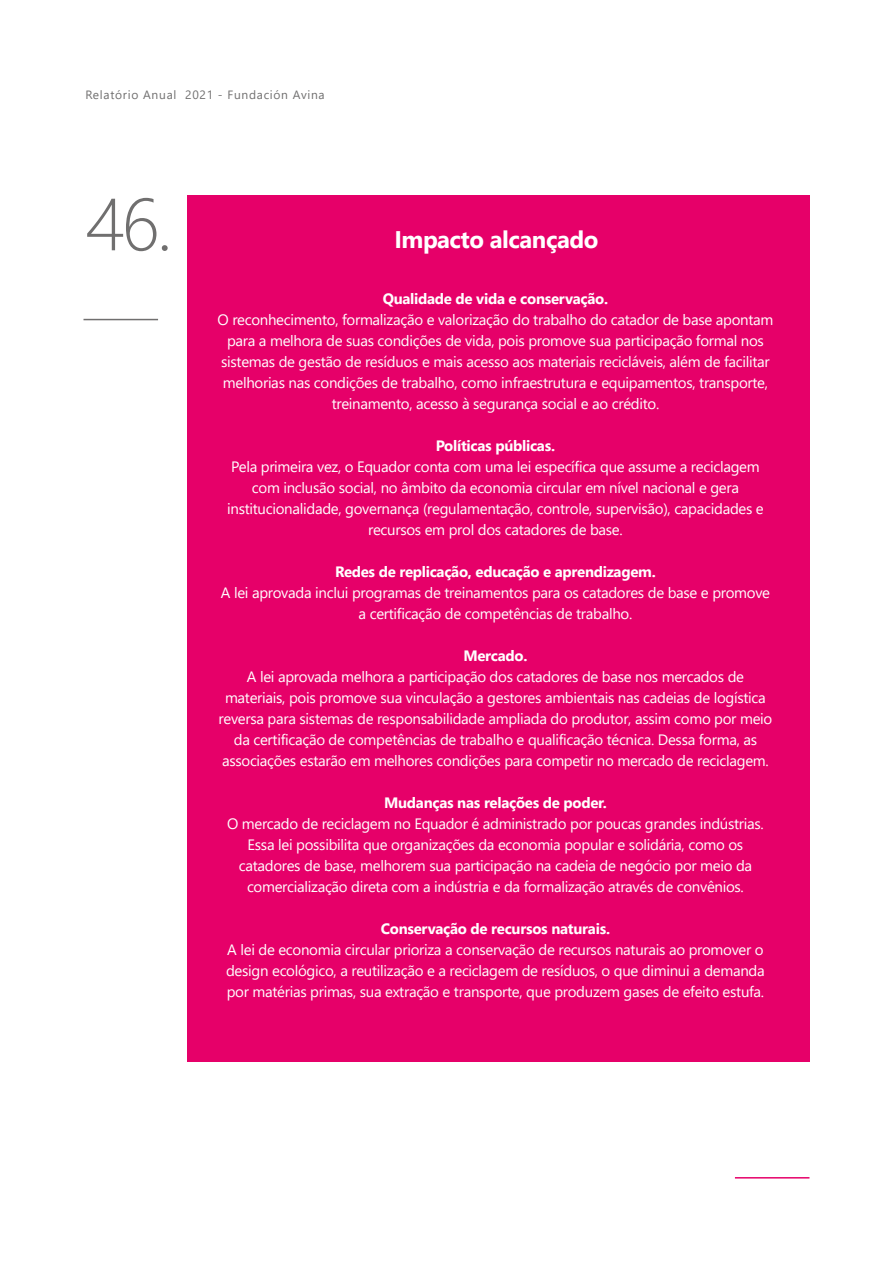
<style>
.page{position:relative;width:893px;height:1263px;background:#fff}
.page>*{position:absolute;margin:0;border:0;box-sizing:border-box;transform-origin:0 0}
.t1{font:300 73.65px "Segoe UI";color:#706f6f}
.t2{font:700 24px "Segoe UI";letter-spacing:-.02em;color:#fff}
.t3{font:15px/21px "Segoe UI";letter-spacing:-.02em;color:#fff;text-align:center}
.t4{font:700 15px "Segoe UI";letter-spacing:-.02em;color:#fff}
.t5{font:12px "Segoe UI";letter-spacing:.06em;color:#706f6f}
</style>
<div class="page">
<hr style="left:84px;top:319px;width:74px;height:1px;background:#706f6f">
<div style="left:187px;top:195px;width:622px;height:867px;background:#e60069"></div>
<hr style="left:735px;top:1177px;width:74px;height:1px;background:#e60069">
<p class="t5" style="left:85px;top:84px;width:241px">Relatório Anual 2021 - Fundación Avina</p>
<h1 class="t1" style="left:85px;top:155px;width:89px">46.</h1>
<h2 class="t2" style="left:394px;top:223px;width:206px">Impacto alcançado</h2>
<p class="t4" style="left:383px;top:288px;width:227px">Qualidade de vida e conservação.</p>
<p class="t3" style="left:218px;top:308px;width:557px">O reconhecimento, formalização e valorização do trabalho do catador de base apontam para a melhora de suas condições de vida, pois promove sua participação formal nos sistemas de gestão de resíduos e mais acesso aos materiais recicláveis, além de facilitar melhorias nas condições de trabalho, como infraestrutura e equipamentos, transporte, treinamento, acesso à segurança social e ao crédito.</p>
<p class="t4" style="left:436px;top:435px;width:121px">Políticas públicas.</p>
<p class="t3" style="left:227px;top:455px;width:538px">Pela primeira vez, o Equador conta com uma lei específica que assume a reciclagem com inclusão social, no âmbito da economia circular em nível nacional e gera institucionalidade, governança (regulamentação, controle, supervisão), capacidades e recursos em prol dos catadores de base.</p>
<p class="t4" style="left:335px;top:561px;width:322px">Redes de replicação, educação e aprendizagem.</p>
<p class="t3" style="left:221px;top:581px;width:551px">A lei aprovada inclui programas de treinamentos para os catadores de base e promove a certificação de competências de trabalho.</p>
<p class="t4" style="left:463px;top:645px;width:66px">Mercado.</p>
<p class="t3" style="left:219px;top:665px;width:555px">A lei aprovada melhora a participação dos catadores de base nos mercados de materiais, pois promove sua vinculação a gestores ambientais nas cadeias de logística reversa para sistemas de responsabilidade ampliada do produtor, assim como por meio da certificação de competências de trabalho e qualificação técnica. Dessa forma, as associações estarão em melhores condições para competir no mercado de reciclagem.</p>
<p class="t4" style="left:384px;top:792px;width:224px">Mudanças nas relações de poder.</p>
<p class="t3" style="left:227px;top:812px;width:538px">O mercado de reciclagem no Equador é administrado por poucas grandes indústrias.<br>Essa lei possibilita que organizações da economia popular e solidária, como os catadores de base, melhorem sua participação na cadeia de negócio por meio da comercialização direta com a indústria e da formalização através de convênios.</p>
<p class="t4" style="left:381px;top:918px;width:231px">Conservação de recursos naturais.</p>
<p class="t3" style="left:226px;top:938px;width:540px;text-align:justify">A lei de economia circular prioriza a conservação de recursos naturais ao promover o design ecológico, a reutilização e a reciclagem de resíduos, o que diminui a demanda por matérias primas, sua extração e transporte, que produzem gases de efeito estufa.</p>
</div>
